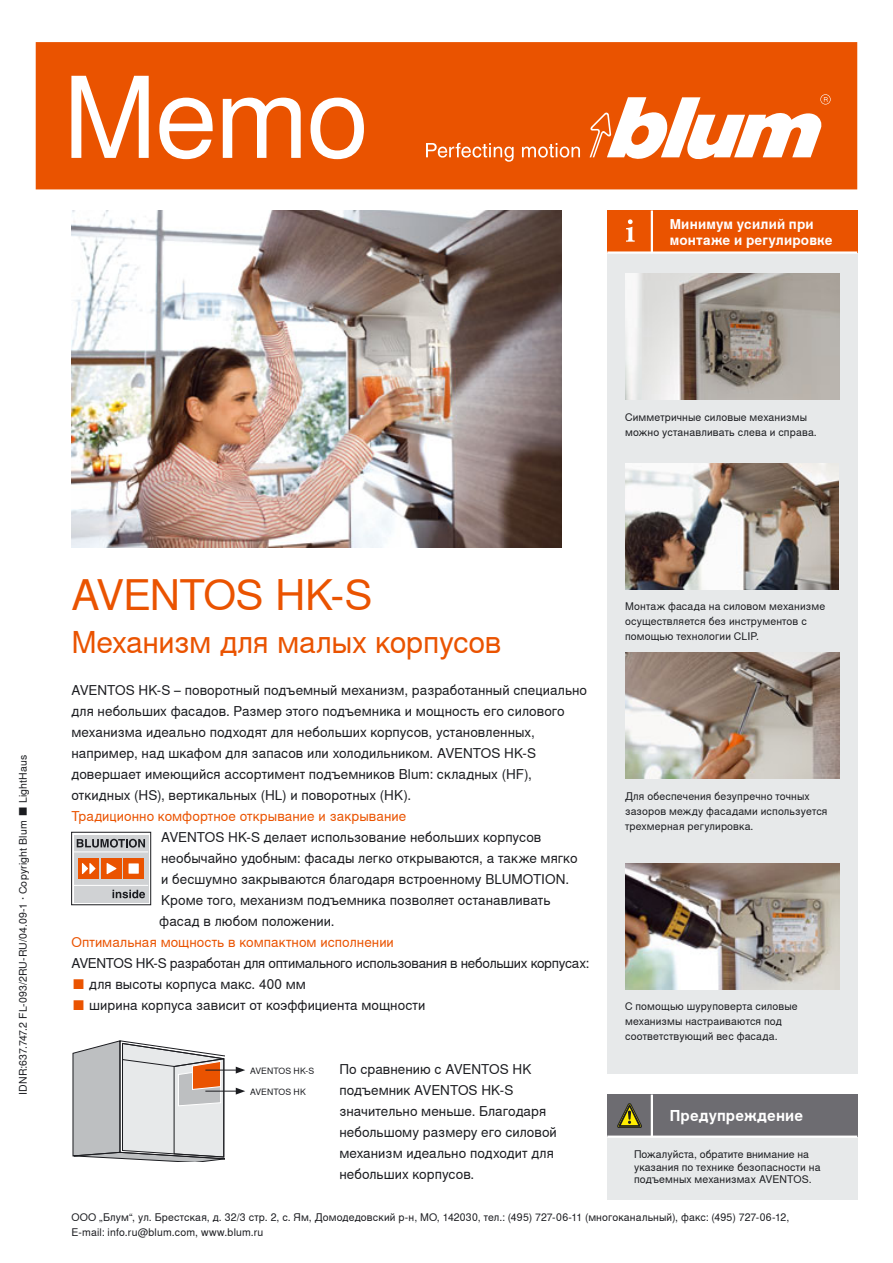
<style>
.page{position:relative;width:893px;height:1263px;background:#fff}
.page>*{position:absolute;margin:0;border:0;box-sizing:border-box;transform-origin:0 0}
.t1{font:42px "Nimbus Sans Global";letter-spacing:-.025em;color:#ea5300}
.t2{font:30px "Nimbus Sans Global";letter-spacing:-.015em;color:#ea5300}
.t3{font:17.25px/21px "Nimbus Sans Global";color:#ea5300}
.t4{font:700 15px "Nimbus Sans Global";letter-spacing:.01em;color:#fff}
.t5{font:13.5px/21px "Nimbus Sans Global";color:#1b1c20}
.t6{font:13.5px "Nimbus Sans Global";color:#ea5300}
.t7{font:700 13.5px/16.5px "Nimbus Sans Global";letter-spacing:.015em;color:#fff}
.t8{font:10.5px/15px "Nimbus Sans Global";letter-spacing:.015em;color:#1b1c20}
.t9{font:8.7px "Nimbus Sans Global";letter-spacing:.005em;color:#1b1c20}
.s1{font-size:13.5px}
</style>
<div class="page">
<div style="left:36px;top:43px;width:820px;height:146px;background:#ea5300"></div>
<div style="left:36px;top:42px;width:821px;height:147px;border:2px solid #ea5300"></div>
<div style="left:607px;top:253px;width:250px;height:820px;background:#e7e9ea"></div>
<div style="left:607px;top:210px;width:250px;height:43px;background:#ea5300"></div>
<div style="left:607px;top:1137px;width:250px;height:63px;background:#e7e9ea"></div>
<div style="left:607px;top:1094px;width:250px;height:43px;background:#6d6c71"></div>
<svg style="left:590px;top:94px;width:241px;height:66px"></svg>
<svg style="left:426px;top:143px;width:88px;height:19px"></svg>
<svg style="left:522px;top:143px;width:58px;height:15px"></svg>
<img style="left:71px;top:210px;width:491px;height:337px">
<img style="left:625px;top:652px;width:214px;height:126px">
<img style="left:625px;top:863px;width:214px;height:126px">
<img style="left:625px;top:463px;width:213px;height:126px">
<img style="left:625px;top:274px;width:214px;height:126px">
<svg style="left:72px;top:1040px;width:155px;height:122px;background:#ccc9c7"></svg>
<svg style="left:71px;top:76px;width:293px;height:83px"></svg>
<svg style="left:626px;top:219px;width:9px;height:23px"></svg>
<svg style="left:74px;top:835px;width:75px;height:68px"></svg>
<div style="left:71px;top:832px;width:80px;height:73px;border:1px solid #1b1c20"></div>
<div style="left:74px;top:835px;width:74px;height:67px;background:#d0d2d4"></div>
<hr style="left:74px;top:851px;width:74px;height:1px;background:#fff">
<hr style="left:74px;top:885px;width:74px;height:1px;background:#fff">
<svg style="left:77px;top:839px;width:68px;height:9px"></svg>
<svg style="left:113px;top:890px;width:32px;height:8px"></svg>
<div style="left:78px;top:858px;width:21px;height:21px;background:#ea5300"></div>
<div style="left:101px;top:858px;width:20px;height:21px;background:#ea5300"></div>
<div style="left:123px;top:858px;width:21px;height:21px;background:#ea5300"></div>
<div style="left:129px;top:863px;width:10px;height:11px;background:#fff"></div>
<svg style="left:82px;top:863px;width:14px;height:11px"></svg>
<svg style="left:107px;top:863px;width:10px;height:11px"></svg>
<svg style="left:617px;top:1103px;width:25px;height:25px"></svg>
<hr style="left:205px;top:1091px;width:33px;height:1px;background:#1b1c20">
<svg style="left:236px;top:1088px;width:9px;height:6px"></svg>
<hr style="left:205px;top:1070px;width:33px;height:1px;background:#1b1c20">
<svg style="left:236px;top:1067px;width:9px;height:6px"></svg>
<hr style="left:607px;top:1135px;width:250px;height:3px;background:#fff">
<hr style="left:651px;top:1094px;width:2px;height:43px;background:#fff">
<hr style="left:607px;top:251px;width:250px;height:3px;background:#fff">
<hr style="left:651px;top:210px;width:2px;height:43px;background:#fff">
<p class="t7" style="left:670px;top:215px;width:164px">Минимум усилий при монтаже и регулировке</p>
<p class="t8" style="left:625px;top:409px;width:193px">Симметричные силовые механизмы можно устанавливать слева и справа.</p>
<p class="t8" style="left:15px;top:1094px;width:342px;rotate:-90deg">IDNR:637.747.2 FL-093/2RU-RU/04.09-1 · Copyright Blum <span class="s1">■</span> LightHaus</p>
<h1 class="t1" style="left:71px;top:569px;width:302px">AVENTOS HK-S</h1>
<h2 class="t2" style="left:71px;top:623px;width:432px">Механизм для малых корпусов</h2>
<p class="t5" style="left:71px;top:679px;width:517px">AVENTOS HK-S – поворотный подъемный механизм, разработанный специально для небольших фасадов. Размер этого подъемника и мощность его силового механизма идеально подходят для небольших корпусов, установленных, например, над шкафом для запасов или холодильником. AVENTOS HK-S довершает имеющийся ассортимент подъемников Blum: складных (HF), откидных (HS), вертикальных (HL) и поворотных (HK).</p>
<p class="t6" style="left:71px;top:808px;width:336px">Традиционно комфортное открывание и закрывание</p>
<p class="t5" style="left:159px;top:826px;width:420px">AVENTOS HK-S делает использование небольших корпусов необычайно удобным: фасады легко открываются, а также мягко и бесшумно закрываются благодаря встроенному BLUMOTION.<br>Кроме того, механизм подъемника позволяет останавливать фасад в любом положении.</p>
<p class="t5" style="left:89px;top:953px;width:502px;text-indent:-18px">AVENTOS HK-S разработан для оптимального использования в небольших корпусах: для высоты корпуса макс. 400 мм<br>ширина корпуса зависит от коэффициента мощности</p>
<p class="t6" style="left:71px;top:934px;width:324px">Оптимальная мощность в компактном исполнении</p>
<p class="t3" style="left:71px;top:972px;width:16px">■ ■</p>
<p class="t9" style="left:250px;top:1065px;width:66px">AVENTOS HK-S</p>
<p class="t9" style="left:250px;top:1086px;width:57px">AVENTOS HK</p>
<p class="t5" style="left:339px;top:1058px;width:219px">По сравнению с AVENTOS HK подъемник AVENTOS HK-S значительно меньше. Благодаря небольшому размеру его силовой механизм идеально подходит для небольших корпусов.</p>
<p class="t8" style="left:625px;top:599px;width:202px">Монтаж фасада на силовом механизме осуществляется без инструментов с помощью технологии CLIP.</p>
<p class="t8" style="left:625px;top:788px;width:204px">Для обеспечения безупречно точных зазоров между фасадами используется трехмерная регулировка.</p>
<p class="t8" style="left:625px;top:999px;width:174px">С помощью шуруповерта силовые механизмы настраиваются под соответствующий вес фасада.</p>
<p class="t4" style="left:670px;top:1106px;width:135px">Предупреждение</p>
<p class="t8" style="left:634px;top:1148px;width:188px;line-height:12.6px">Пожалуйста, обратите внимание на указания по технике безопасности на подъемных механизмах AVENTOS.</p>
<p class="t8" style="left:71px;top:1209px;width:719px">ООО „Блум“, ул. Брестская, д. 32/3 стр. 2, с. Ям, Домодедовский р-н, МО, 142030, тел.: (495) 727-06-11 (многоканальный), факс: (495) 727-06-12,<br>E-mail: info.ru@blum.com, www.blum.ru</p>
</div>
